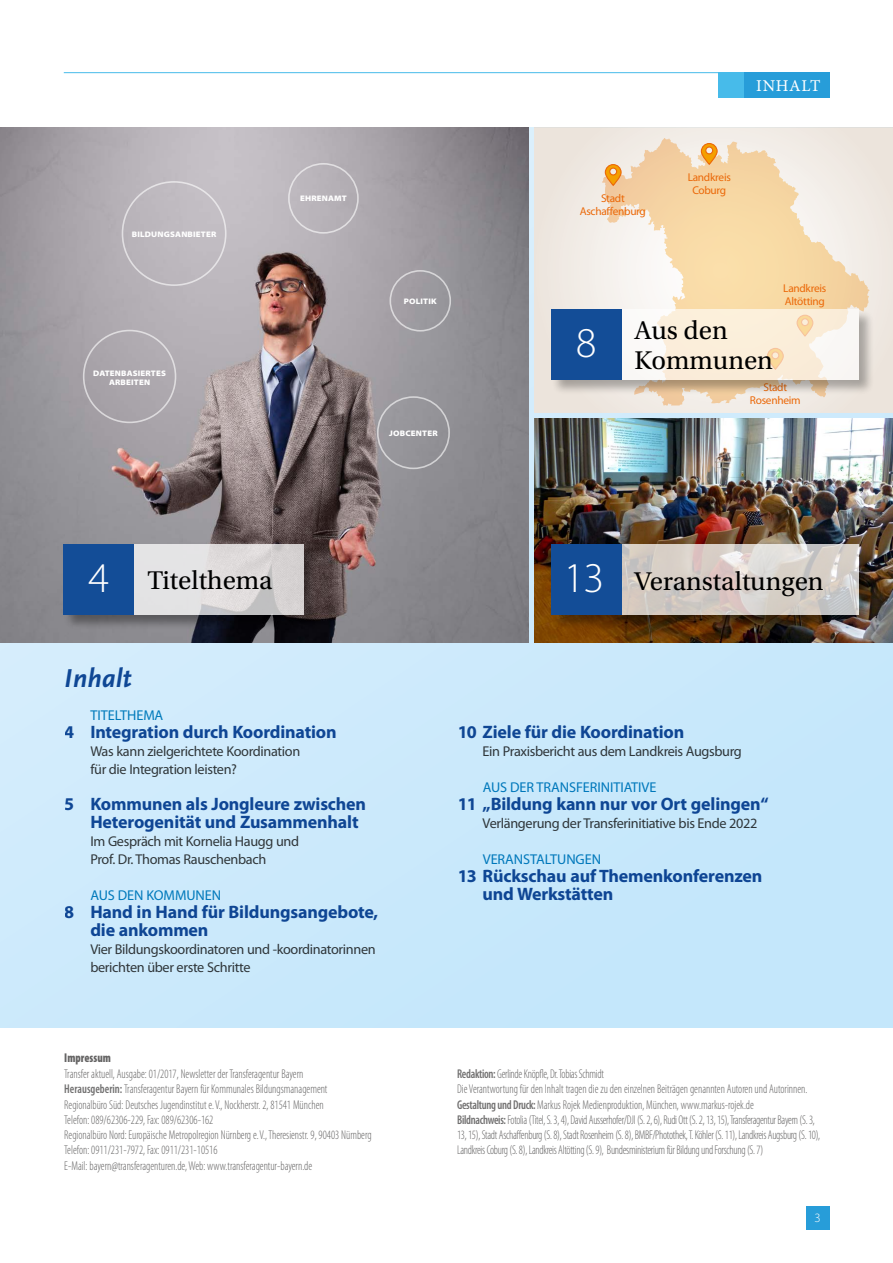
<style>
.page{position:relative;width:893px;height:1263px;background:#fff}
.page>*{position:absolute;margin:0;border:0;box-sizing:border-box;transform-origin:0 0}
.t1{font:27px "Utopia Std";color:#000}
.t2{font:italic 700 27px "Scala Sans Pro";color:#134d97}
.t3{font:700 18px/18px "Myriad Pro";letter-spacing:-.01em;color:#134d97}
.t4{font:16.5px "Minion Pro Capt";letter-spacing:.05em;color:#fff}
.t5{font:14.25px/18px "Myriad Pro";letter-spacing:-.025em;color:#3c3c3b}
.t6{font:14.25px "Myriad Pro";letter-spacing:-.005em;color:#0084be}
.t7{font:300 condensed 12.75px/15.3px "Myriad Pro";letter-spacing:-.025em;color:#646363;scale:.9 1}
.t8{font:300 condensed 12.75px/15.3px "Myriad Pro";color:#646363;scale:.9 1}
.t9{font:900 condensed 12.75px "Myriad Pro";color:#646363;scale:.9 1}
.t10{font:300 12.75px "Myriad Pro";color:#fff}
.t11{font:11.4px/13.5px "Myriad Pro";letter-spacing:-.025em;color:#eb6808;text-align:center}
.t12{font:900 semi-expanded 8.1px "Myriad Pro";letter-spacing:.02em;color:#fff}
.s1{font-family:"Myriad Pro";font-weight:300;font-size:42.45px;color:#fff}
.s2{font-weight:600;color:#706f6f}
</style>
<div class="page">
<div style="left:0;top:128px;width:893px;height:900px;background:#cae9fb"></div>
<img style="left:0;top:128px;width:528px;height:514px">
<hr style="left:64px;top:72px;width:765px;height:1px;background:#47bbea">
<div style="left:718px;top:72px;width:26px;height:26px;background:#47bbea"></div>
<div style="left:744px;top:72px;width:85px;height:26px;background:#279dd9"></div>
<img style="left:534px;top:419px;width:359px;height:223px">
<div style="left:806px;top:1206px;width:23px;height:23px;background:#279dd9"></div>
<div style="left:63px;top:544px;width:256px;height:86px;background:#000;opacity:.5"></div>
<svg style="left:134px;top:545px;width:170px;height:70px;background:#dcdadb"></svg>
<div style="left:64px;top:545px;width:70px;height:70px;background:#134d97"></div>
<svg style="left:534px;top:128px;width:359px;height:284px;background:#f2e4ce"></svg>
<svg style="left:700px;top:142px;width:18px;height:23px"></svg>
<svg style="left:601px;top:139px;width:62px;height:70px;background:#f1d5b3"></svg>
<div style="left:551px;top:309px;width:324px;height:86px;background:#000;opacity:.5"></div>
<svg style="left:621px;top:310px;width:238px;height:70px;background:#f8eee0"></svg>
<div style="left:551px;top:310px;width:70px;height:70px;background:#134d97"></div>
<div style="left:83px;top:330px;width:93px;height:93px;border:2px solid #fff;border-radius:50%"></div>
<div style="left:122px;top:181px;width:105px;height:105px;border:2px solid #fff;border-radius:50%"></div>
<div style="left:288px;top:163px;width:71px;height:71px;border:2px solid #fff;border-radius:50%"></div>
<div style="left:389px;top:270px;width:62px;height:62px;border:2px solid #fff;border-radius:50%"></div>
<div style="left:377px;top:396px;width:73px;height:73px;border:2px solid #fff;border-radius:50%"></div>
<div style="left:551px;top:544px;width:324px;height:86px;background:#000;opacity:.5"></div>
<svg style="left:621px;top:545px;width:238px;height:70px;background:#d4cdc8"></svg>
<div style="left:551px;top:545px;width:70px;height:70px;background:#134d97"></div>
<p class="t12" style="left:132px;top:228px;width:86px">BILDUNGSANBIETER</p>
<p class="t12" style="left:93px;top:368px;width:74px">DATENBASIERTES</p>
<p class="t12" style="left:109px;top:377px;width:43px">ARBEITEN</p>
<p class="t12" style="left:300px;top:193px;width:48px">EHRENAMT</p>
<p class="t12" style="left:404px;top:296px;width:34px">POLITIK</p>
<p class="t12" style="left:389px;top:427px;width:50px">JOBCENTER</p>
<p class="t11" style="left:580px;top:191px;width:68px">Stadt<br>Aschaffenburg</p>
<p class="t4" style="left:756px;top:74px;width:66px">INHALT</p>
<p class="t11" style="left:688px;top:170px;width:45px">Landkreis<br>Coburg</p>
<p class="t11" style="left:783px;top:281px;width:45px;text-align:left">Landkreis<br>Altötting</p>
<h1 class="t1" style="left:576px;top:316px;width:154px"><span class="s1">8</span> Aus den</h1>
<h1 class="t1" style="left:635px;top:346px;width:140px">Kommunen</h1>
<p class="t11" style="left:750px;top:380px;width:52px">Stadt<br>Rosenheim</p>
<h1 class="t1" style="left:89px;top:566px;width:186px"><span class="s1">4</span> Titelthema</h1>
<h1 class="t2" style="left:65px;top:662px;width:69px">Inhalt</h1>
<p class="t6" style="left:91px;top:706px;width:74px">TITELTHEMA</p>
<h2 class="t3" style="left:65px;top:722px;width:273px">4 Integration durch Koordination</h2>
<p class="t5" style="left:90px;top:742px;width:211px">Was kann zielgerichtete Koordination für die Integration leisten?</p>
<h2 class="t3" style="left:90px;top:794px;width:277px;text-indent:-26px">5 Kommunen als Jongleure zwischen<br>Heterogenität und Zusammenhalt</h2>
<p class="t5" style="left:90px;top:832px;width:210px">Im Gespräch mit Kornelia Haugg und<br>Prof. Dr. Thomas Rauschenbach</p>
<p class="t6" style="left:91px;top:886px;width:132px">AUS DEN KOMMUNEN</p>
<h2 class="t3" style="left:90px;top:902px;width:289px;text-indent:-26px">8 Hand in Hand für Bildungsangebote, die ankommen</h2>
<p class="t5" style="left:90px;top:940px;width:287px">Vier Bildungskoordinatoren und -koordinatorinnen berichten über erste Schritte</p>
<p class="t9" style="left:64px;top:1050px;width:53px">Impressum</p>
<h1 class="t1" style="left:564px;top:566px;width:261px"><span class="s1">13</span> Veranstaltungen</h1>
<h2 class="t3" style="left:457px;top:722px;width:229px">10 Ziele für die Koordination</h2>
<p class="t5" style="left:483px;top:742px;width:261px">Ein Praxisbericht aus dem Landkreis Augsburg</p>
<p class="t6" style="left:483px;top:778px;width:175px">AUS DER TRANSFERINITIATIVE</p>
<h2 class="t3" style="left:457px;top:794px;width:313px">11 „Bildung kann nur vor Ort gelingen“</h2>
<p class="t5" style="left:483px;top:814px;width:276px">Verlängerung der Transferinitiative bis Ende 2022</p>
<p class="t6" style="left:483px;top:850px;width:120px">VERANSTALTUNGEN</p>
<h2 class="t3" style="left:483px;top:866px;width:281px;text-indent:-26px">13 Rückschau auf Themenkonferenzen und Werkstätten</h2>
<p class="t8" style="left:64px;top:1066px;width:343px">Transfer aktuell, Ausgabe: 01/2017, Newsletter der Transferagentur Bayern<br><span class="s2">Herausgeberin:</span> Transferagentur Bayern für Kommunales Bildungsmanagement Regionalbüro Süd: Deutsches Jugendinstitut e.V., Nockherstr. 2, 81541 München<br>Telefon: 089/62306-229, Fax: 089/62306-162<br>Regionalbüro Nord: Europäische Metropolregion Nürnberg e.V., Theresienstr. 9, 90403 Nürnberg Telefon: 0911/231-7972, Fax: 0911/231-10516<br>E-Mail: bayern@transferagenturen.de, Web: www.transferagentur-bayern.de</p>
<p class="t7" style="left:457px;top:1066px;width:405px"><span class="s2">Redaktion:</span> Gerlinde Knöpfle, Dr. Tobias Schmidt<br>Die Verantwortung für den Inhalt tragen die zu den einzelnen Beiträgen genannten Autoren und Autorinnen.<br><span class="s2">Gestaltung und Druck:</span>Markus Rojek Medienproduktion, München, www.markus-rojek.de<br><span class="s2">Bildnachweis:</span> Fotolia (Titel, S. 3, 4), David Ausserhofer/DJI (S. 2, 6), Rudi Ott (S. 2, 13,15), Transferagentur Bayern (S. 3, 13, 15), Stadt Aschaffenburg (S. 8), Stadt Rosenheim (S. 8), BMBF/Photothek, T. Köhler (S. 11), Landkreis Augsburg (S. 10), Landkreis Coburg (S. 8), Landkreis Altötting (S. 9), Bundesministerium für Bildung und Forschung (S. 7)</p>
<p class="t10" style="left:814px;top:1209px;width:8px">3</p>
</div>
